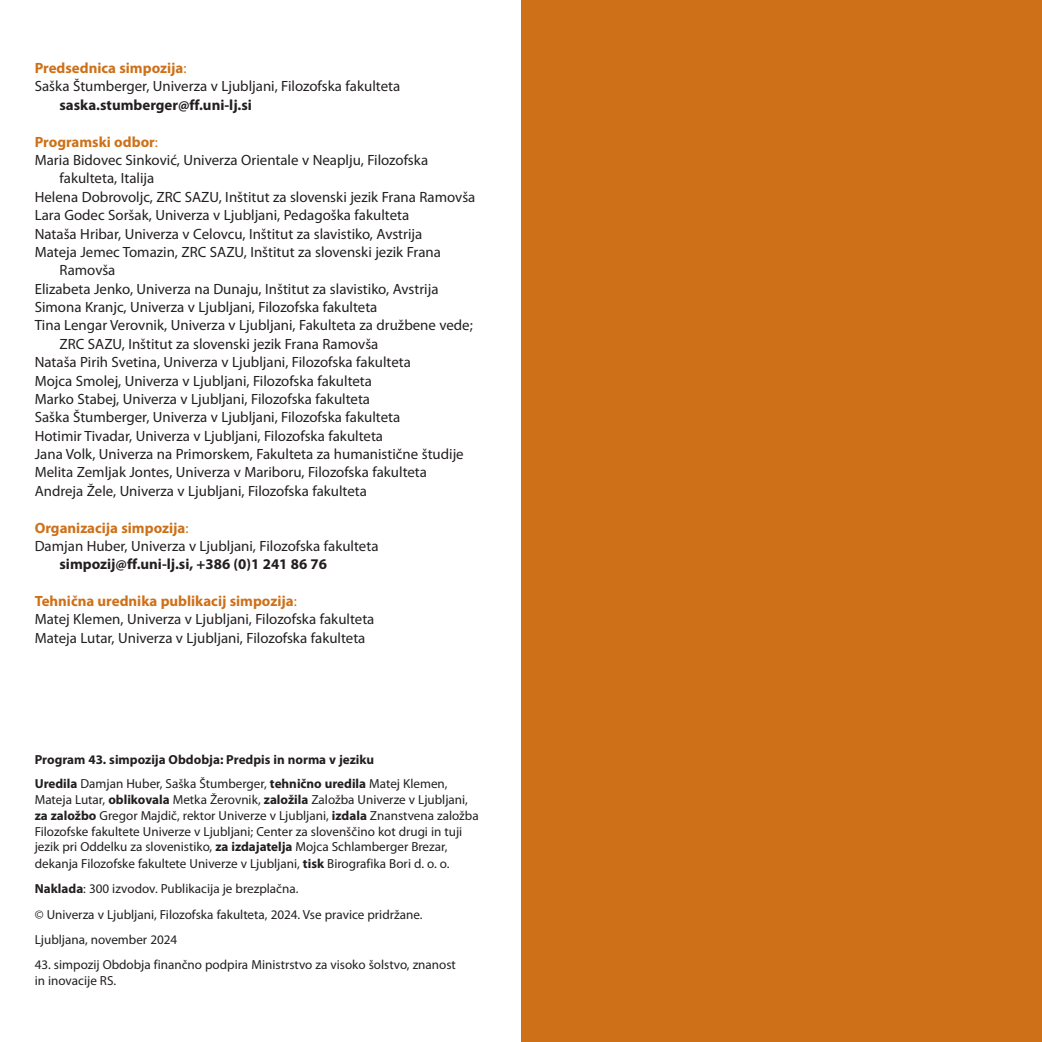
<style>
.page{position:relative;width:1042px;height:1042px;background:#fff}
.page>*{position:absolute;margin:0;border:0;box-sizing:border-box;transform-origin:0 0}
.t1{font:14.88px/18.4px "Myriad Pro";color:#231f20}
.t2{font:700 14.88px "Myriad Pro";color:#ce7018}
.t3{font:700 14.88px "Myriad Pro";color:#231f20}
.t4{font:13.12px/15.9px "Myriad Pro";color:#231f20}
.t5{font:700 13.12px "Myriad Pro";color:#231f20}
.s1{font-weight:400}
.s2{font-weight:700}
</style>
<div class="page">
<div style="left:521px;top:0;width:521px;height:1042px;background:#ce7018"></div>
<p class="t2" style="left:35px;top:58px;width:153px">Predsednica simpozija<span class="s1">:</span></p>
<p class="t1" style="left:35px;top:77px;width:367px">Saška Štumberger, Univerza v Ljubljani, Filozofska fakulteta</p>
<p class="t3" style="left:60px;top:95px;width:194px">saska.stumberger@ff.uni-lj.si</p>
<p class="t2" style="left:35px;top:132px;width:125px">Programski odbor<span class="s1">:</span></p>
<p class="t1" style="left:60px;top:151px;width:370px;text-indent:-25px">Maria Bidovec Sinković, Univerza Orientale v Neaplju, Filozofska fakulteta, Italija</p>
<p class="t1" style="left:35px;top:187px;width:442px">Helena Dobrovoljc, ZRC SAZU, Inštitut za slovenski jezik Frana Ramovša</p>
<p class="t1" style="left:35px;top:206px;width:376px">Lara Godec Soršak, Univerza v Ljubljani, Pedagoška fakulteta</p>
<p class="t1" style="left:35px;top:224px;width:389px">Nataša Hribar, Univerza v Celovcu, Inštitut za slavistiko, Avstrija</p>
<p class="t1" style="left:60px;top:242px;width:383px;text-indent:-25px">Mateja Jemec Tomazin, ZRC SAZU, Inštitut za slovenski jezik Frana<br>Ramovša</p>
<p class="t1" style="left:35px;top:279px;width:405px">Elizabeta Jenko, Univerza na Dunaju, Inštitut za slavistiko, Avstrija</p>
<p class="t1" style="left:35px;top:298px;width:344px">Simona Kranjc, Univerza v Ljubljani, Filozofska fakulteta</p>
<p class="t1" style="left:60px;top:316px;width:415px;text-indent:-25px">Tina Lengar Verovnik, Univerza v Ljubljani, Fakulteta za družbene vede;<br>ZRC SAZU, Inštitut za slovenski jezik Frana Ramovša</p>
<p class="t1" style="left:35px;top:353px;width:378px">Nataša Pirih Svetina, Univerza v Ljubljani, Filozofska fakulteta</p>
<p class="t1" style="left:35px;top:371px;width:339px">Mojca Smolej, Univerza v Ljubljani, Filozofska fakulteta</p>
<p class="t1" style="left:35px;top:389px;width:337px">Marko Stabej, Univerza v Ljubljani, Filozofska fakulteta</p>
<p class="t1" style="left:35px;top:408px;width:367px">Saška Štumberger, Univerza v Ljubljani, Filozofska fakulteta</p>
<p class="t1" style="left:35px;top:426px;width:350px">Hotimir Tivadar, Univerza v Ljubljani, Filozofska fakulteta</p>
<p class="t1" style="left:35px;top:445px;width:430px">Jana Volk, Univerza na Primorskem, Fakulteta za humanistične študije</p>
<p class="t1" style="left:35px;top:463px;width:394px">Melita Zemljak Jontes, Univerza v Mariboru, Filozofska fakulteta</p>
<p class="t1" style="left:35px;top:481px;width:334px">Andreja Žele, Univerza v Ljubljani, Filozofska fakulteta</p>
<p class="t2" style="left:35px;top:518px;width:155px">Organizacija simpozija<span class="s1">:</span></p>
<p class="t1" style="left:35px;top:536px;width:345px">Damjan Huber, Univerza v Ljubljani, Filozofska fakulteta</p>
<p class="t3" style="left:60px;top:554px;width:269px">simpozij@ff.uni-lj.si, +386 (0)1 241 86 76</p>
<p class="t2" style="left:35px;top:591px;width:263px">Tehnična urednika publikacij simpozija<span class="s1">:</span></p>
<p class="t1" style="left:35px;top:610px;width:341px">Matej Klemen, Univerza v Ljubljani, Filozofska fakulteta</p>
<p class="t1" style="left:35px;top:628px;width:332px">Mateja Lutar, Univerza v Ljubljani, Filozofska fakulteta</p>
<p class="t5" style="left:35px;top:751px;width:341px">Program 43. simpozija Obdobja: Predpis in norma v jeziku</p>
<p class="t4" style="left:35px;top:776px;width:445px"><span class="s2">Uredila</span> Damjan Huber, Saška Štumberger, <span class="s2">tehnično uredila</span> Matej Klemen, Mateja Lutar, <span class="s2">oblikovala</span> Metka Žerovnik, <span class="s2">založila</span> Založba Univerze v Ljubljani, <span class="s2">za založbo</span> Gregor Majdič, rektor Univerze v Ljubljani, <span class="s2">izdala</span> Znanstvena založba Filozofske fakultete Univerze v Ljubljani; Center za slovenščino kot drugi in tuji jezik pri Oddelku za slovenistiko, <span class="s2">za izdajatelja</span> Mojca Schlamberger Brezar, dekanja Filozofske fakultete Univerze v Ljubljani, <span class="s2">tisk</span> Birografika Bori d. o. o.</p>
<p class="t4" style="left:35px;top:881px;width:265px"><span class="s2">Naklada</span>: 300 izvodov. Publikacija je brezplačna.</p>
<p class="t4" style="left:35px;top:906px;width:389px">© Univerza v Ljubljani, Filozofska fakulteta, 2024. Vse pravice pridržane.</p>
<p class="t4" style="left:35px;top:931px;width:144px">Ljubljana, november 2024</p>
<p class="t4" style="left:35px;top:956px;width:423px">43. simpozij Obdobja finančno podpira Ministrstvo za visoko šolstvo, znanost in inovacije RS.</p>
</div>
